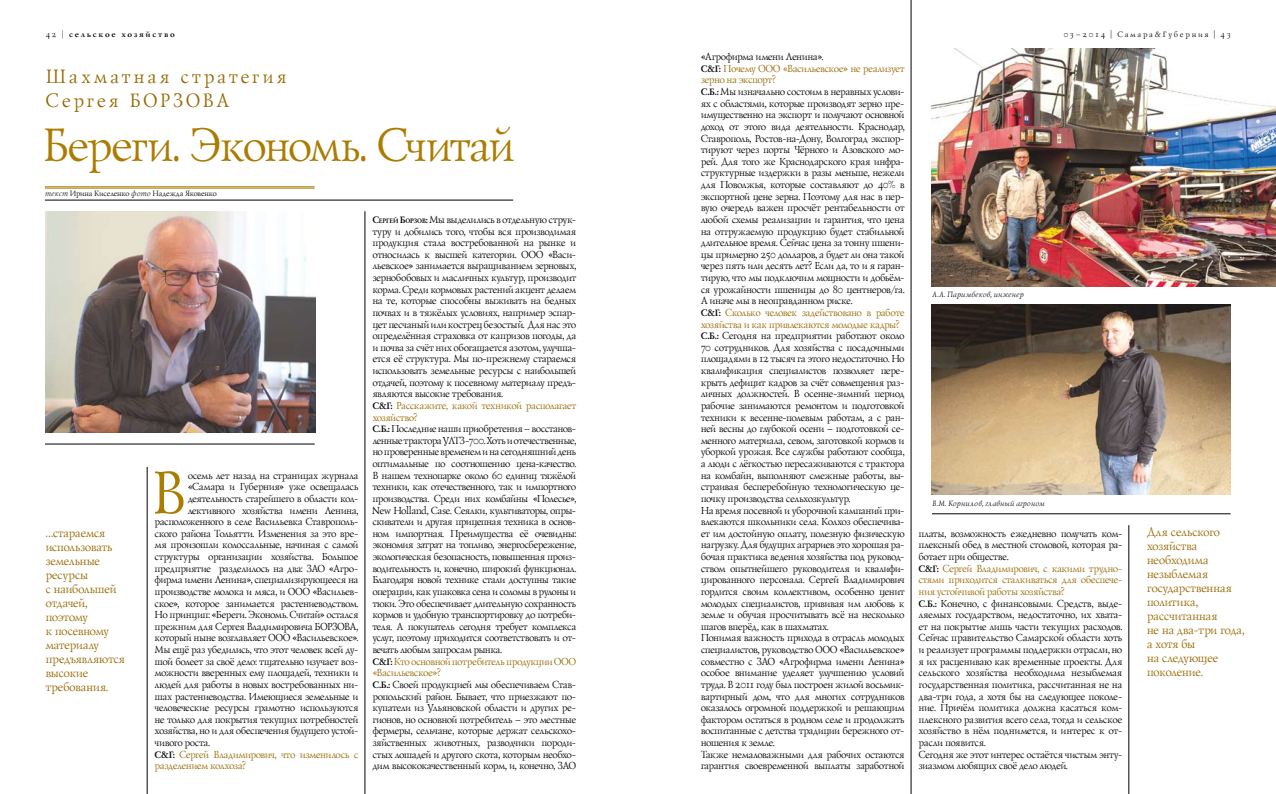
<style>
.page{position:relative;width:1276px;height:794px;background:#fff}
.page>*{position:absolute;margin:0;border:0;box-sizing:border-box;transform-origin:0 0}
.t1{font:61.8px "Lazurski Exp Od CTT";color:#ab7c00;scale:.96 1}
.t2{font:48px "Lazurski C";letter-spacing:-.02em;color:#ab7c00;scale:.95 1}
.t3{font:20px/24px "Lazurski Exp Od CTT";letter-spacing:.17em;color:#966801;scale:.95 1}
.t4{font:12.5px/14px "Lazurski Exp Od CTT";letter-spacing:.005em;color:#966801;scale:.96 1}
.t5{font:10.5px/11.6px "Lazurski Exp Od CTT";letter-spacing:-.01em;color:#000;scale:.96 1}
.t6{font:italic 8px "Lazurski Exp Od CTT";letter-spacing:.035em;color:#000;scale:.96 1}
.t7{font:8px "Lazurski Exp Od CTT";letter-spacing:.015em;color:#000;scale:.96 1}
.t8{font:8px "Lazurski Exp Od CTT";letter-spacing:.24em;color:#000}
.t9{font:700 8px "Lazurski C";letter-spacing:.24em;color:#000}
.s1{font-family:"Lazurski Exp Od CTT";font-weight:400}
.s2{font-family:"Lazurski C";font-weight:700;font-size:9.5px}
.s3{color:#966801}
.s4{font-style:italic}
.s5{font-family:"Lazurski C";font-weight:700;font-size:6.7px}
</style>
<div class="page">
<img style="left:45px;top:211px;width:270px;height:221px">
<img style="left:932px;top:48px;width:344px;height:239px">
<img style="left:932px;top:304px;width:298px;height:190px">
<hr style="left:911px;top:0;width:1px;height:794px;background:#000">
<hr style="left:1128px;top:525px;width:1px;height:269px;background:#000">
<hr style="left:147px;top:467px;width:1px;height:327px;background:#000">
<hr style="left:365px;top:211px;width:1px;height:583px;background:#000">
<hr style="left:45px;top:186px;width:270px;height:1px;background:#ab7c00">
<hr style="left:45px;top:188px;width:270px;height:1px;background:#ab7c00">
<hr style="left:45px;top:200px;width:468px;height:1px;background:#000">
<hr style="left:45px;top:444px;width:270px;height:1px;background:#000">
<hr style="left:932px;top:513px;width:298px;height:1px;background:#000">
<p class="t9" style="left:45px;top:29px;width:130px"><span class="s1">42 |</span> сельское хозяйство</p>
<p class="t8" style="left:1063px;top:29px;width:169px">03–2014 | Самара&amp;Губерния | 43</p>
<p class="t5" style="left:700px;top:50px;width:214px">«Агрофирма имени Ленина».<br><span class="s2">С&amp;Г:</span> <span class="s3">Почему ООО «Васильевское» не реализует зерно на экспорт?<br></span><span class="s2">С.Б.:</span> Мы изначально состоим в неравных услови&shy;ях с областями, которые производят зерно пре&shy;имущественно на экспорт и получают основной доход от этого вида деятельности. Краснодар, Ставрополь, Ростов-на-Дону, Волгоград экспор&shy;тируют через порты Чёрного и Азовского мо&shy;рей. Для того же Краснодарского края инфра&shy;структурные издержки в разы меньше, нежели для Поволжья, которые составляют до 40% в экспортной цене зерна. Поэтому для нас в пер&shy;вую очередь важен просчёт рентабельности от любой схемы реализации и гарантия, что цена на отгружаемую продукцию будет стабильной длительное время. Сейчас цена за тонну пшени&shy;цы примерно 250 долларов, а будет ли она такой через пять или десять лет? Если да, то и я гаран&shy;тирую, что мы подключим мощности и добьём&shy;ся урожайности пшеницы до 80 центнеров/га.<br>А иначе мы в неоправданном риске.<br><span class="s2">С&amp;Г:</span> <span class="s3">Сколько человек задействовано в работе хозяйства и как привлекаются молодые кадры?<br></span><span class="s2">С.Б.:</span> Сегодня на предприятии работают около 70 сотрудников. Для хозяйства с посадочными площадями в 12 тысяч га этого недостаточно. Но квалификация специалистов позволяет пере&shy;крыть дефицит кадров за счёт совмещения раз&shy;личных должностей. В осенне-зимний период рабочие занимаются ремонтом и подготовкой техники к весенне-полевым работам, а с ран&shy;ней весны до глубокой осени – подготовкой се&shy;менного материала, севом, заготовкой кормов и уборкой урожая. Все службы работают сообща, а люди с лёгкостью пересаживаются с трактора на комбайн, выполняют смежные работы, вы&shy;страивая бесперебойную технологическую це&shy;почку производства сельхозкультур.<br>На время посевной и уборочной кампаний при&shy;влекаются школьники села. Колхоз обеспечива&shy;ет им достойную оплату, полезную физическую нагрузку. Для будущих аграриев это хорошая ра&shy;бочая практика ведения хозяйства под руковод&shy;ством опытнейшего руководителя и квалифи&shy;цированного персонала. Сергей Владимирович гордится своим коллективом, особенно ценит молодых специалистов, прививая им любовь к земле и обучая просчитывать всё на несколько шагов вперёд, как в шахматах.<br>Понимая важность прихода в отрасль молодых специалистов, руководство ООО «Васильевское» совместно с ЗАО «Агрофирма имени Ленина» особое внимание уделяет улучшению условий труда. В 2011 году был построен жилой восьмик&shy;вартирный дом, что для многих сотрудников оказалось огромной поддержкой и решающим фактором остаться в родном селе и продолжать воспитанные с детства традиции бережного от&shy;ношения к земле.<br>Также немаловажными для рабочих остаются гарантия своевременной выплаты заработной</p>
<h3 class="t3" style="left:45px;top:63px;width:255px">Шахматная стратегия<br>Сергея Бо рзова</h3>
<h2 class="t2" style="left:41px;top:113px;width:498px">Береги. Экономь. Считай</h2>
<p class="t7" style="left:45px;top:188px;width:180px"><span class="s4">текст</span> Ирина Киселенко <span class="s4">фото</span> Надежда Яковенко</p>
<p class="t5" style="left:372px;top:213px;width:214px"><span class="s2">С</span><span class="s5">ергей</span> <span class="s2">Б</span><span class="s5">орзов</span><span class="s2">:</span> Мы выделились в отдельную струк&shy;туру и добились того, чтобы вся производимая продукция стала востребованной на рынке и относилась к высшей категории. ООО «Васи&shy;льевское» занимается выращиванием зерновых, зернобобовых и масличных культур, производит корма. Среди кормовых растений акцент делаем на те, которые способны выживать на бедных почвах и в тяжёлых условиях, например эспар&shy;цет песчаный или кострец безостый. Для нас это определённая страховка от капризов погоды, да и почва за счёт них обогащается азотом, улучша&shy;ется её структура. Мы по-прежнему стараемся использовать земельные ресурсы с наибольшей отдачей, поэтому к посевному материалу предъ&shy;являются высокие требования.<br><span class="s2">С&amp;Г:</span> <span class="s3">Расскажите, какой техникой располагает хозяйство?<br></span><span class="s2">С.Б.:</span> Последние наши приобретения – восстанов&shy;ленные трактора УЛТЗ-700. Хоть и отечественные, но проверенные временем и на сегодняшний день оптимальные по соотношению цена-качество.<br>В нашем технопарке около 60 единиц тяжёлой техники, как отечественного, так и импортного производства. Среди них комбайны «Полесье», New Holland, Case. Сеялки, культиваторы, опры&shy;скиватели и другая прицепная техника в основ&shy;ном импортная. Преимущества её очевидны: экономия затрат на топливо, энергосбережение, экологическая безопасность, повышенная произ&shy;водительность и, конечно, широкий функционал.<br>Благодаря новой технике стали доступны такие операции, как упаковка сена и соломы в рулоны и тюки. Это обеспечивает длительную сохранность кормов и удобную транспортировку до потреби&shy;теля. А покупатель сегодня требует комплекса услуг, поэтому приходится соответствовать и от&shy;вечать любым запросам рынка.<br><span class="s2">С&amp;Г:</span><span class="s3">Кто основной потребитель продукции ООО «Васильевское»?<br></span><span class="s2">С.Б.:</span> Своей продукцией мы обеспечиваем Став&shy;ропольский район. Бывает, что приезжают по&shy;купатели из Ульяновской области и других ре&shy;гионов, но основной потребитель – это местные фермеры, сельчане, которые держат сельскохо&shy;зяйственных животных, разводчики породи&shy;стых лошадей и другого скота, которым необхо&shy;дим высококачественный корм, и, конечно, ЗАО</p>
<p class="t6" style="left:932px;top:290px;width:97px">А.А. Паримбеков, инженер</p>
<h1 class="t1" style="left:149px;top:451px;width:36px">В</h1>
<p class="t5" style="left:187px;top:469px;width:179px">осемь лет назад на страницах журнала</p>
<p class="t5" style="left:187px;top:480px;width:179px">«Самара и Губерния» уже освещалась</p>
<p class="t5" style="left:187px;top:492px;width:179px">деятельность старейшего в области кол-</p>
<p class="t5" style="left:187px;top:504px;width:179px">лективного хозяйства имени Ленина,</p>
<p class="t5" style="left:154px;top:515px;width:214px">расположенного в селе Васильевка Ставрополь-</p>
<p class="t5" style="left:154px;top:527px;width:214px">ского района Тольятти. Изменения за это вре-</p>
<p class="t5" style="left:154px;top:539px;width:213px">мя произошли колоссальные, начиная с самой</p>
<p class="t5" style="left:154px;top:550px;width:214px">структуры организации хозяйства. Большое</p>
<p class="t5" style="left:154px;top:562px;width:214px">предприятие разделилось на два: ЗАО «Агро-</p>
<p class="t5" style="left:154px;top:573px;width:213px">фирма имени Ленина», специализирующееся на</p>
<p class="t5" style="left:154px;top:585px;width:214px">производстве молока и мяса, и ООО «Васильев-</p>
<p class="t5" style="left:154px;top:597px;width:213px">ское», которое занимается растениеводством.</p>
<p class="t5" style="left:154px;top:608px;width:213px">Но принцип: «Береги. Экономь. Считай» остался</p>
<p class="t5" style="left:154px;top:620px;width:193px">прежним для Сергея Владимировича Борзова</p>
<p class="t5" style="left:154px;top:620px;width:214px;text-indent:202px">, который ныне возглавляет ООО «Васильевское».<br>Мы ещё раз убедились, что этот человек всей ду&shy;шой болеет за своё дело: тщательно изучает воз&shy;можности вверенных ему площадей, техники и людей для работы в новых востребованных ни&shy;шах растениеводства. Имеющиеся земельные и человеческие ресурсы грамотно используются не только для покрытия текущих потребностей хозяйства, но и для обеспечения будущего устой&shy;чивого роста.<br><span class="s2">С&amp;Г:</span> <span class="s3">Сергей Владимирович, что изменилось с разделением колхоза?</span></p>
<p class="t6" style="left:932px;top:498px;width:119px">В.М. Корнилов, главный агроном</p>
<p class="t4" style="left:45px;top:525px;width:84px">…стараемся использовать земельные ресурсы<br>с наибольшей отдачей, поэтому<br>к посевному материалу предъявляются высокие требования.</p>
<p class="t4" style="left:1146px;top:525px;width:103px">Для сельского хозяйства необходима незыблемая государственная политика, рассчитанная<br>не на два-три года, а хотя бы<br>на следующее поколение.</p>
<p class="t5" style="left:918px;top:527px;width:214px">платы, возможность ежедневно получать ком&shy;плексный обед в местной столовой, которая ра&shy;ботает при обществе.<br><span class="s2">С&amp;Г:</span> <span class="s3">Сергей Владимирович, с какими трудно&shy;стями приходится сталкиваться для обеспече&shy;ния устойчивой работы хозяйства?<br></span><span class="s2">С.Б.:</span> Конечно, с финансовыми. Средств, выде&shy;ляемых государством, недостаточно, их хвата&shy;ет на покрытие лишь части текущих расходов.<br>Сейчас правительство Самарской области хоть и реализует программы поддержки отрасли, но я их расцениваю как временные проекты. Для сельского хозяйства необходима незыблемая государственная политика, рассчитанная не на два-три года, а хотя бы на следующее поколе&shy;ние. Причём политика должна касаться ком&shy;плексного развития всего села, тогда и сельское хозяйство в нём поднимется, и интерес к от&shy;расли появится.<br>Сегодня же этот интерес остаётся чистым энту&shy;зиазмом любящих своё дело людей.</p>
</div>
